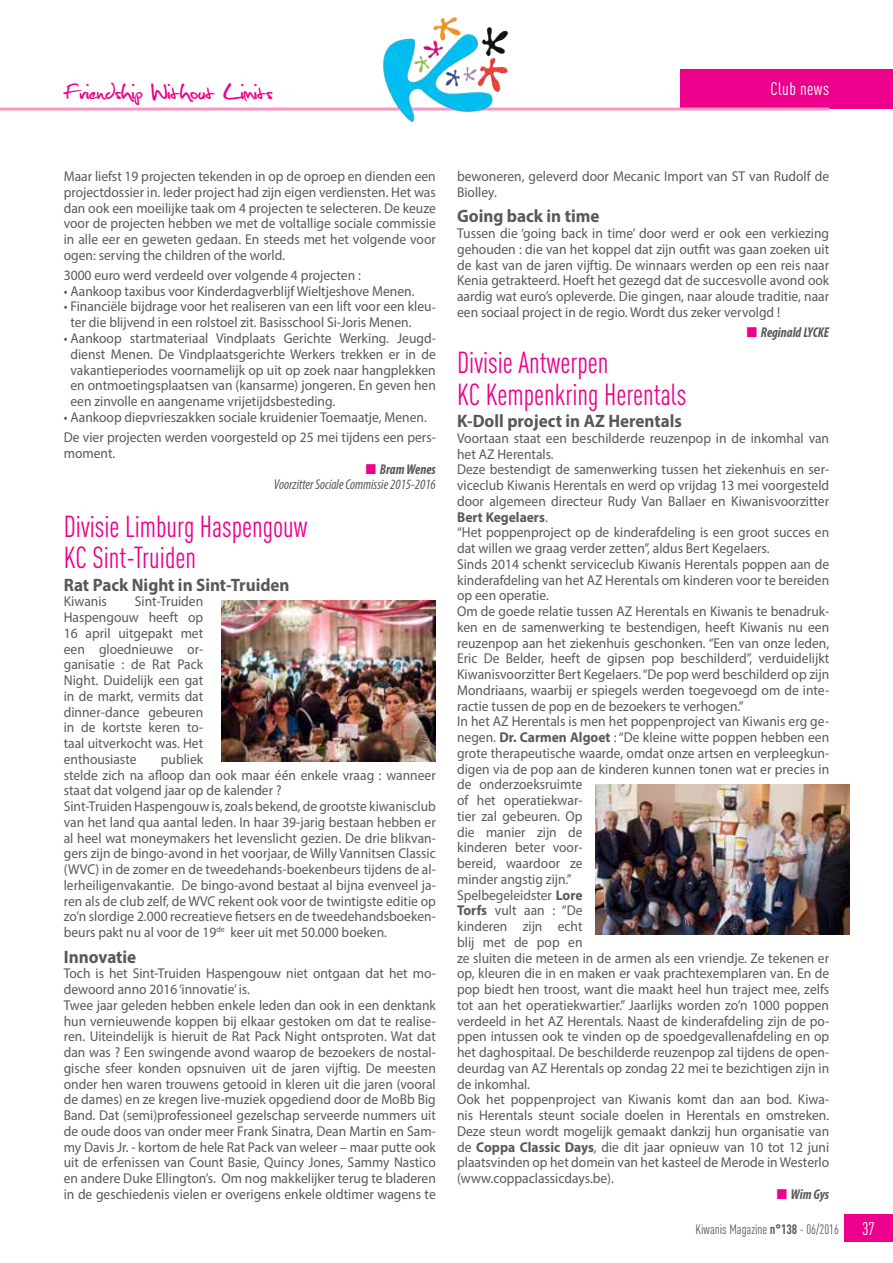
<style>
.page{position:relative;width:893px;height:1263px;background:#fff}
.page>*{position:absolute;margin:0;border:0;box-sizing:border-box;transform-origin:0 0}
.t1{font:30px/31.5px "DIN Cond";color:#ec008c;scale:.95 1}
.t2{font:29.1px "Christopherhand";color:#ec008c;scale:1.04 1}
.t3{font:700 18px "Myriad Pro";color:#58595b;scale:.95 1}
.t4{font:18px "DIN Cond";letter-spacing:.02em;color:#fff}
.t5{font:14.25px/15.8px "Myriad Pro";color:#58595b;scale:.95 1}
.t6{font:italic condensed 14.25px/15.8px "Myriad Pro";color:#58595b;text-align:right;scale:.95 1}
.t7{font:italic 700 condensed 14.25px "Myriad Pro";color:#58595b;scale:.95 1}
.t8{font:13.5px "DIN Cond";color:#58595b}
.s1{color:#ec008c}
.s2{font-weight:700}
</style>
<div class="page">
<div style="left:679px;top:69px;width:214px;height:39px;background:#ec008c"></div>
<hr style="left:0;top:108px;width:829px;height:3px;background:#f49ac2">
<div style="left:844px;top:1214px;width:49px;height:28px;background:#ec008c"></div>
<img style="left:382px;top:17px;width:128px;height:106px">
<img style="left:221px;top:601px;width:215px;height:161px">
<img style="left:595px;top:785px;width:255px;height:149px">
<h2 class="t2" style="left:63px;top:80px;width:203px">Friendship Without Limits</h2>
<p class="t4" style="left:770px;top:79px;width:60px">Club news</p>
<p class="t5" style="left:64px;top:168px;width:393px;text-align:justify">Maar liefst 19 projecten tekenden in op de oproep en dienden een projectdossier in. Ieder project had zijn eigen verdiensten. Het was dan ook een moeilijke taak om 4 projecten te selecteren. De keuze voor de projecten hebben we met de voltallige sociale commissie in alle eer en geweten gedaan. En steeds met het volgende voor ogen: serving the children of the world.</p>
<p class="t5" style="left:64px;top:267px;width:314px">3000 euro werd verdeeld over volgende 4 projecten :</p>
<p class="t5" style="left:64px;top:283px;width:371px">• Aankoop taxibus voor Kinderdagverblijf Wieltjeshove Menen.</p>
<p class="t5" style="left:70px;top:299px;width:386px;text-indent:-7px">• Financiële bijdrage voor het realiseren van een lift voor een kleu&shy;ter die blijvend in een rolstoel zit. Basisschool Si-Joris Menen.</p>
<p class="t5" style="left:70px;top:330px;width:386px;text-align:justify;text-indent:-7px">• Aankoop startmateriaal Vindplaats Gerichte Werking. Jeugd&shy;dienst Menen. De Vindplaatsgerichte Werkers trekken er in de vakantieperiodes voornamelijk op uit op zoek naar hangplekken en ontmoetingsplaatsen van (kansarme) jongeren. En geven hen een zinvolle en aangename vrijetijdsbesteding.</p>
<p class="t5" style="left:64px;top:407px;width:393px;line-height:20.2px">• Aankoop diepvrieszakken sociale kruidenier Toemaatje, Menen.<br>De vier projecten werden voorgesteld op 25 mei tijdens een pers-</p>
<p class="t5" style="left:64px;top:445px;width:56px">moment.</p>
<p class="t6" style="left:274px;top:461px;width:172px"><span class="s1">■</span> <span class="s2">Bram Wenes<br></span>Voorzitter Sociale Commissie 2015-2016</p>
<h1 class="t1" style="left:64px;top:510px;width:258px">Divisie Limburg Haspengouw<br>KC Sint-Truiden</h1>
<p class="t3" style="left:64px;top:573px;width:239px">Rat Pack Night in Sint-Truiden</p>
<p class="t5" style="left:64px;top:593px;width:47px">Kiwanis</p>
<p class="t5" style="left:64px;top:593px;width:148px;text-align:justify;text-indent:71px">Sint-Truiden Haspengouw heeft op 16 april uitgepakt met een gloednieuwe or&shy;ganisatie : de Rat Pack Night. Duidelijk een gat in de markt, vermits dat dinner-dance gebeuren in de kortste keren to&shy;taal uitverkocht was. Het enthousiaste</p>
<p class="t5" style="left:64px;top:751px;width:393px;text-indent:97px">publiek<br>stelde zich na afloop dan ook maar één enkele vraag : wanneer staat dat volgend jaar op de kalender ?<br>Sint-Truiden Haspengouw is, zoals bekend, de grootste kiwanisclub van het land qua aantal leden. In haar 39-jarig bestaan hebben er al heel wat moneymakers het levenslicht gezien. De drie blikvan&shy;gers zijn de bingo-avond in het voorjaar, de Willy Vannitsen Classic (WVC) in de zomer en de tweedehands-boekenbeurs tijdens de al&shy;lerheiligenvakantie. De bingo-avond bestaat al bijna evenveel ja&shy;ren als de club zelf, de WVC rekent ook voor de twintigste editie op zo’n slordige 2.000 recreatieve fietsers en de tweedehandsboeken&shy;beurs pakt nu al voor de 19<sup>de</sup> keer uit met 50.000 boeken.</p>
<p class="t3" style="left:64px;top:945px;width:78px">Innovatie</p>
<p class="t5" style="left:64px;top:965px;width:393px">Toch is het Sint-Truiden Haspengouw niet ontgaan dat het mo&shy;dewoord anno 2016 ‘innovatie’ is.<br>Twee jaar geleden hebben enkele leden dan ook in een denktank hun vernieuwende koppen bij elkaar gestoken om dat te realise&shy;ren. Uiteindelijk is hieruit de Rat Pack Night ontsproten. Wat dat dan was ? Een swingende avond waarop de bezoekers de nostal&shy;gische sfeer konden opsnuiven uit de jaren vijftig. De meesten onder hen waren trouwens getooid in kleren uit die jaren (vooral de dames) en ze kregen live-muziek opgediend door de MoBb Big Band. Dat (semi)professioneel gezelschap serveerde nummers uit de oude doos van onder meer Frank Sinatra, Dean Martin en Sam&shy;my Davis Jr. - kortom de hele Rat Pack van weleer – maar putte ook uit de erfenissen van Count Basie, Quincy Jones, Sammy Nastico en andere Duke Ellington’s. Om nog makkelijker terug te bladeren in de geschiedenis vielen er overigens enkele oldtimer wagens te</p>
<p class="t5" style="left:457px;top:168px;width:393px">bewoneren, geleverd door Mecanic Import van ST van Rudolf de<br>Biolley.</p>
<p class="t3" style="left:457px;top:204px;width:151px">Going back in time</p>
<p class="t5" style="left:457px;top:225px;width:393px;text-align:justify">Tussen die ‘going back in time’ door werd er ook een verkiezing gehouden : die van het koppel dat zijn outfit was gaan zoeken uit de kast van de jaren vijftig. De winnaars werden op een reis naar Kenia getrakteerd. Hoeft het gezegd dat de succesvolle avond ook aardig wat euro’s opleverde. Die gingen, naar aloude traditie, naar een sociaal project in de regio. Wordt dus zeker vervolgd !</p>
<p class="t7" style="left:747px;top:323px;width:88px"><span class="s1">■</span> Reginald LYCKE</p>
<h1 class="t1" style="left:457px;top:346px;width:243px">Divisie Antwerpen<br>KC Kempenkring Herentals</h1>
<p class="t3" style="left:457px;top:409px;width:238px">K-Doll project in AZ Herentals</p>
<p class="t5" style="left:457px;top:430px;width:393px">Voortaan staat een beschilderde reuzenpop in de inkomhal van het AZ Herentals.<br>Deze bestendigt de samenwerking tussen het ziekenhuis en ser&shy;viceclub Kiwanis Herentals en werd op vrijdag 13 mei voorgesteld door algemeen directeur Rudy Van Ballaer en Kiwanisvoorzitter <span class="s2">Bert Kegelaers</span>.<br>“Het poppenproject op de kinderafdeling is een groot succes en dat willen we graag verder zetten”, aldus Bert Kegelaers.<br>Sinds 2014 schenkt serviceclub Kiwanis Herentals poppen aan de kinderafdeling van het AZ Herentals om kinderen voor te bereiden op een operatie.<br>Om de goede relatie tussen AZ Herentals en Kiwanis te benadruk&shy;ken en de samenwerking te bestendigen, heeft Kiwanis nu een reuzenpop aan het ziekenhuis geschonken. “Een van onze leden, Eric De Belder, heeft de gipsen pop beschilderd”, verduidelijkt Kiwanisvoorzitter Bert Kegelaers. “De pop werd beschilderd op zijn Mondriaans, waarbij er spiegels werden toegevoegd om de inte&shy;ractie tussen de pop en de bezoekers te verhogen.”<br>In het AZ Herentals is men het poppenproject van Kiwanis erg ge&shy;negen. <span class="s2">Dr. Carmen Algoet</span> : “De kleine witte poppen hebben een grote therapeutische waarde, omdat onze artsen en verpleegkun&shy;digen via de pop aan de kinderen kunnen tonen wat er precies in de onderzoeksruimte<br>of het operatiekwar-<br>tier zal gebeuren. Op<br>die manier zijn de<br>kinderen beter voor-<br>bereid, waardoor ze<br>minder angstig zijn.”<br>Spelbegeleidster <span class="s2">Lore<br>Torfs</span> vult aan : “De<br>kinderen zijn echt<br>blij met de pop en<br>ze sluiten die meteen in de armen als een vriendje. Ze tekenen er op, kleuren die in en maken er vaak prachtexemplaren van. En de pop biedt hen troost, want die maakt heel hun traject mee, zelfs tot aan het operatiekwartier.” Jaarlijks worden zo’n 1000 poppen verdeeld in het AZ Herentals. Naast de kinderafdeling zijn de po&shy;ppen intussen ook te vinden op de spoedgevallenafdeling en op het daghospitaal. De beschilderde reuzenpop zal tijdens de open&shy;deurdag van AZ Herentals op zondag 22 mei te bezichtigen zijn in de inkomhal.<br>Ook het poppenproject van Kiwanis komt dan aan bod. Kiwa&shy;nis Herentals steunt sociale doelen in Herentals en omstreken.<br>Deze steun wordt mogelijk gemaakt dankzij hun organisatie van de <span class="s2">Coppa Classic Days</span>, die dit jaar opnieuw van 10 tot 12 juni plaatsvinden op het domein van het kasteel de Merode in Westerlo (www.coppaclassicdays.be).</p>
<p class="t7" style="left:777px;top:1185px;width:57px"><span class="s1">■</span> Wim Gys</p>
<p class="t8" style="left:696px;top:1221px;width:145px">Kiwanis Magazine <span class="s2">n°138</span> - 06/2016</p>
<p class="t4" style="left:862px;top:1218px;width:14px">37</p>
</div>
